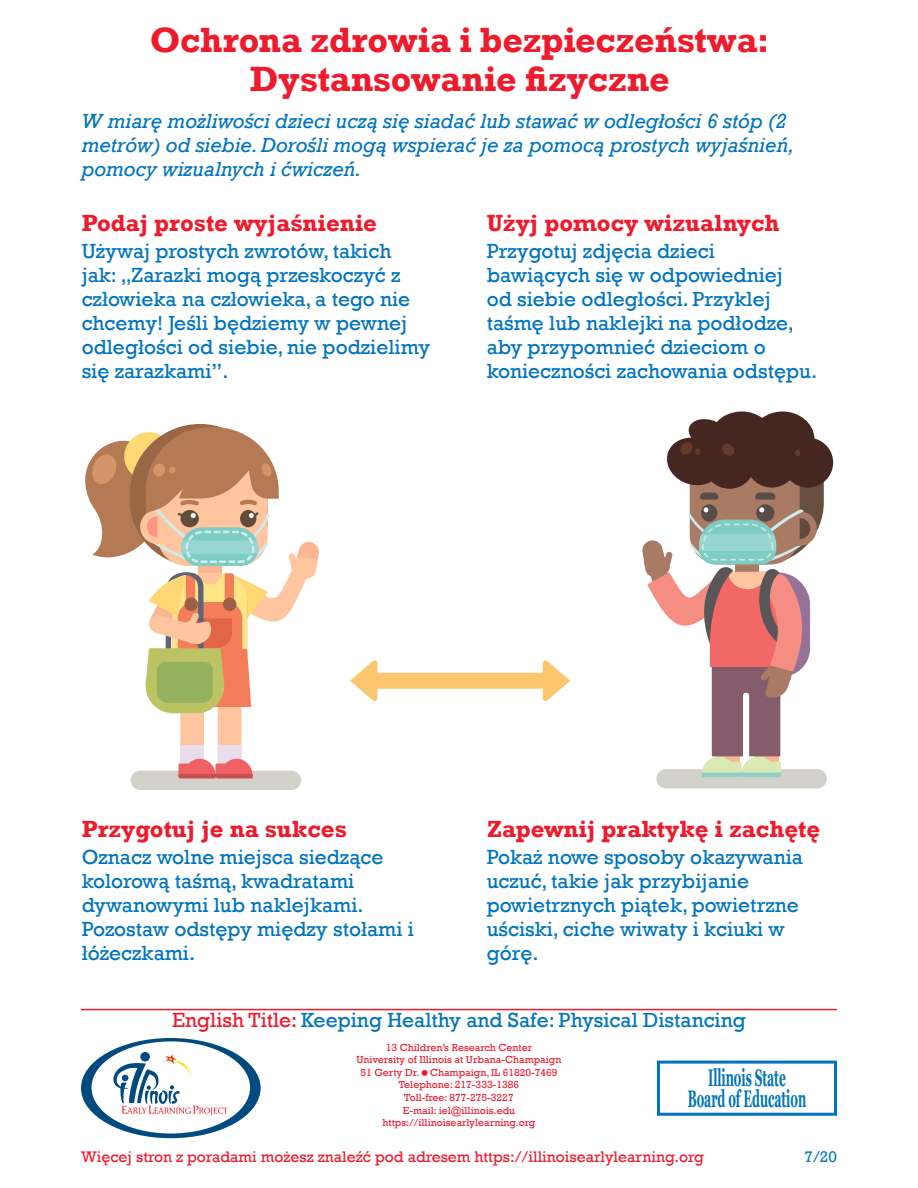
<style>
.page{position:relative;width:918px;height:1188px;background:#fff}
.page>*{position:absolute;margin:0;border:0;box-sizing:border-box;transform-origin:0 0}
.Tipsheet_Title{font:700 36px/39px "Rockwell WGL";letter-spacing:-.005em;color:#ee1b2d;text-align:center}
.Heading_2{font:700 24px "Rockwell WGL";color:#ee1b2d}
.t1{font:700 24px/21px "Georgia";letter-spacing:-.005em;color:#0074be;text-align:center;scale:.5 1}
.Normal-pol{font:21px/24px "Rockwell WGL";color:#0074be}
.Subtitle-pol{font:italic 21px/24px "Rockwell WGL";color:#0074be}
.t2{font:15.75px "Rockwell WGL";color:#ee1b2d}
.t3{font:15.75px "Rockwell WGL";color:#0074be}
.t4{font:10.5px/12.6px "Rockwell WGL";color:#ee1b2d;text-align:center}
.s1{color:#ee1b2d}
</style>
<div class="page">
<div style="left:657px;top:1061px;width:180px;height:55px;border:3px solid #0074be"></div>
<svg style="left:81px;top:1038px;width:180px;height:100px"></svg>
<hr style="left:81px;top:1009px;width:756px;height:1px;background:#ee1b2d">
<svg style="left:350px;top:660px;width:220px;height:41px"></svg>
<svg style="left:642px;top:411px;width:191px;height:378px"></svg>
<svg style="left:85px;top:424px;width:234px;height:366px"></svg>
<h1 class="Tipsheet_Title" style="left:150px;top:18px;width:621px">Ochrona zdrowia i bezpieczeństwa:<br>Dystansowanie fizyczne</h1>
<p class="Subtitle-pol" style="left:82px;top:109px;width:714px">W miarę możliwości dzieci uczą się siadać lub stawać w odległości 6 stóp (2 metrów) od siebie. Dorośli mogą wspierać je za pomocą prostych wyjaśnień, pomocy wizualnych i ćwiczeń.</p>
<h2 class="Heading_2" style="left:82px;top:204px;width:297px">Podaj proste wyjaśnienie</h2>
<p class="Normal-pol" style="left:82px;top:238px;width:350px">Używaj prostych zwrotów, takich jak: „Zarazki mogą przeskoczyć z człowieka na człowieka, a tego nie chcemy! Jeśli będziemy w pewnej odległości od siebie, nie podzielimy się zarazkami”.</p>
<h2 class="Heading_2" style="left:487px;top:204px;width:294px">Użyj pomocy wizualnych</h2>
<p class="Normal-pol" style="left:487px;top:238px;width:332px">Przygotuj zdjęcia dzieci bawiących się w odpowiedniej<br>od siebie odległości. Przyklej taśmę lub naklejki na podłodze, aby przypomnieć dzieciom o konieczności zachowania odstępu.</p>
<h2 class="Heading_2" style="left:82px;top:810px;width:267px">Przygotuj je na sukces</h2>
<p class="Normal-pol" style="left:82px;top:845px;width:334px">Oznacz wolne miejsca siedzące kolorową taśmą, kwadratami dywanowymi lub naklejkami.<br>Pozostaw odstępy między stołami i łóżeczkami.</p>
<h2 class="Heading_2" style="left:487px;top:810px;width:335px">Zapewnij praktykę i zachętę</h2>
<p class="Normal-pol" style="left:487px;top:845px;width:318px">Pokaż nowe sposoby okazywania uczuć, takie jak przybijanie powietrznych piątek, powietrzne uściski, ciche wiwaty i kciuki w górę.</p>
<p class="Normal-pol" style="left:172px;top:1007px;width:575px"><span class="s1">English Title:</span> Keeping Healthy and Safe: Physical Distancing</p>
<p class="t4" style="left:356px;top:1041px;width:207px">13 Children’s Research Center<br>University of Illinois at Urbana-Champaign</p>
<p class="t4" style="left:360px;top:1066px;width:199px">51 Gerty Dr. Champaign, IL 61820-7469</p>
<p class="t4" style="left:399px;top:1078px;width:122px">Telephone: 217-333-1386</p>
<p class="t4" style="left:404px;top:1091px;width:111px">Toll-free: 877-275-3227</p>
<p class="t4" style="left:403px;top:1104px;width:114px">E-mail: iel@illinois.edu</p>
<p class="t4" style="left:382px;top:1116px;width:155px">https://illinoisearlylearning.org</p>
<p class="t2" style="left:81px;top:1145px;width:625px">Więcej stron z poradami możesz znaleźć pod adresem https://illinoisearlylearning.org</p>
<p class="t3" style="left:804px;top:1145px;width:34px">7/20</p>
<p class="t1" style="left:688px;top:1068px;width:239px">Illinois State<br>Board of Education</p>
</div>
